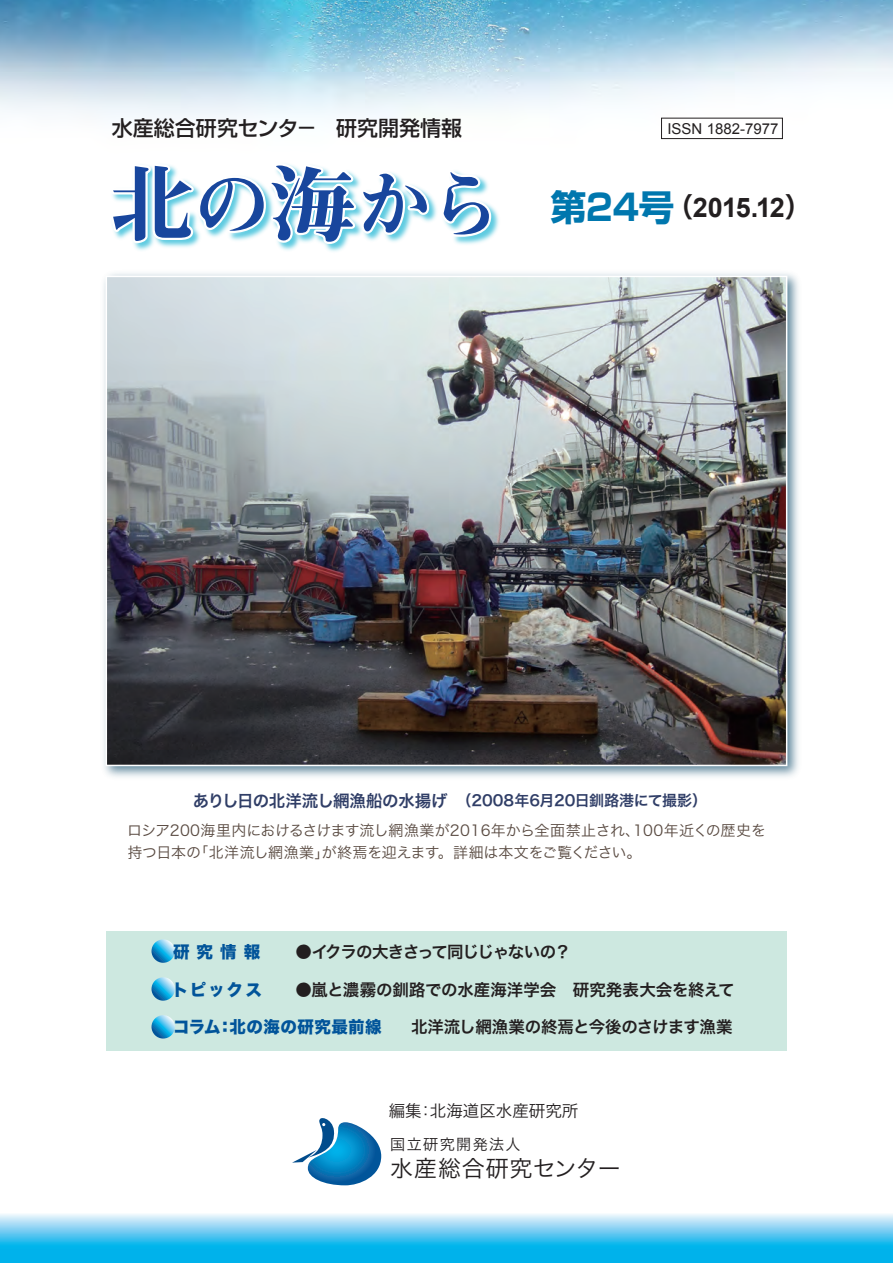
<style>
.page{position:relative;width:893px;height:1263px;background:#fff}
.page>*{position:absolute;margin:0;border:0;box-sizing:border-box;transform-origin:0 0}
.t1{font:76.5px "Midashi Min Pro MA31";color:#18469d}
.t2{font:700 27px "Arial";letter-spacing:-.035em;color:#231f20}
.t3{font:22.95px "Hira Kaku Pro N W3";letter-spacing:.04em;color:#231f20}
.t4{font:500 21px "Shin Go Pro";color:#231f20}
.t5{font:16.5px "Hira Kaku Pro W6";color:#231f20}
.t6{font:16.5px "Hira Kaku Std W8";letter-spacing:.03em;color:#01549a}
.t7{font:16.5px "Hira Kaku Pro W6";letter-spacing:-.025em;color:#231f20}
.t8{font:16.5px "Hira Kaku Pro W6";letter-spacing:-.075em;color:#231f20}
.t9{font:16.5px "Hira Kaku Pro W3";color:#231f20}
.t10{font:15.15px "Hira Kaku Pro N W3";letter-spacing:.09em;color:#231f20}
.t11{font:15px/29.2px "Hira Kaku Pro W3";letter-spacing:-.005em;color:#594a41;text-align:center}
.t12{font:15px "Arial";color:#231f20}
.s1{font-size:82.5px}
.s2{font-family:"Shin Go Pro";font-size:36px;color:#0077ae}
.s3{font-family:"Hira Kaku Pro W6";font-weight:400}
.s4{font-family:"Hira Kaku Pro W6";font-size:16.5px;color:#303e67}
.s5{font-family:"Hira Kaku Pro W6";color:#303e67}
</style>
<div class="page">
<img style="left:0;top:0;width:893px;height:140px">
<svg style="left:0;top:1214px;width:893px;height:49px;background:#50c6f0"></svg>
<svg style="left:292px;top:1118px;width:89px;height:67px"></svg>
<img style="left:104px;top:273px;width:695px;height:504px">
<img style="left:109px;top:279px;width:675px;height:484px">
<div style="left:106px;top:276px;width:681px;height:490px;border:2px solid #fff"></div>
<div style="left:661px;top:118px;width:122px;height:21px;border:1px solid #231f20"></div>
<img style="left:134px;top:196px;width:365px;height:56px">
<svg style="left:112px;top:164px;width:319px;height:82px"></svg>
<svg style="left:439px;top:171px;width:54px;height:68px"></svg>
<div style="left:106px;top:931px;width:681px;height:119px;background:#cde8e0"></div>
<svg style="left:151px;top:939px;width:24px;height:24px"></svg>
<svg style="left:151px;top:977px;width:24px;height:24px"></svg>
<svg style="left:151px;top:1015px;width:24px;height:23px"></svg>
<p class="t4" style="left:112px;top:111px;width:352px">水産総合研究センタ－　研究開発情報</p>
<p class="t1" style="left:110px;top:145px;width:395px"><span class="s1">北</span>の<span class="s1">海</span>から</p>
<p class="t12" style="left:667px;top:119px;width:112px">ISSN 1882-7977</p>
<p class="t2" style="left:550px;top:189px;width:263px"><span class="s2">第24号</span><span class="s3">（</span>2015.12<span class="s3">）</span></p>
<p class="t11" style="left:127px;top:785px;width:641px"><span class="s4">ありし日の北洋流し網漁船の水揚げ　</span><span class="s5">（2008年6月20日釧路港にて撮影）<br></span>ロシア200海里内におけるさけます流し網漁業が2016年から全面禁止され、100年近くの歴史を</p>
<p class="t11" style="left:128px;top:837px;width:515px">持つ日本の「北洋流し網漁業」が終焉を迎えます。詳細は本文をご覧ください。</p>
<p class="t6" style="left:173px;top:942px;width:89px">研 究 情 報</p>
<p class="t8" style="left:295px;top:936px;width:277px">●イクラの大きさって同じじゃないの？</p>
<p class="t6" style="left:172px;top:980px;width:92px">トピックス</p>
<p class="t5" style="left:295px;top:975px;width:441px">●嵐と濃霧の釧路での水産海洋学会　研究発表大会を終えて</p>
<p class="t6" style="left:173px;top:1018px;width:210px">コラム：北の海の研究最前線</p>
<p class="t7" style="left:411px;top:1012px;width:323px">北洋流し網漁業の終焉と今後のさけます漁業</p>
<p class="t9" style="left:389px;top:1096px;width:191px">編集：北海道区水産研究所</p>
<p class="t10" style="left:390px;top:1130px;width:132px">国立研究開発法人</p>
<p class="t3" style="left:390px;top:1147px;width:232px">水産総合研究センター</p>
</div>
